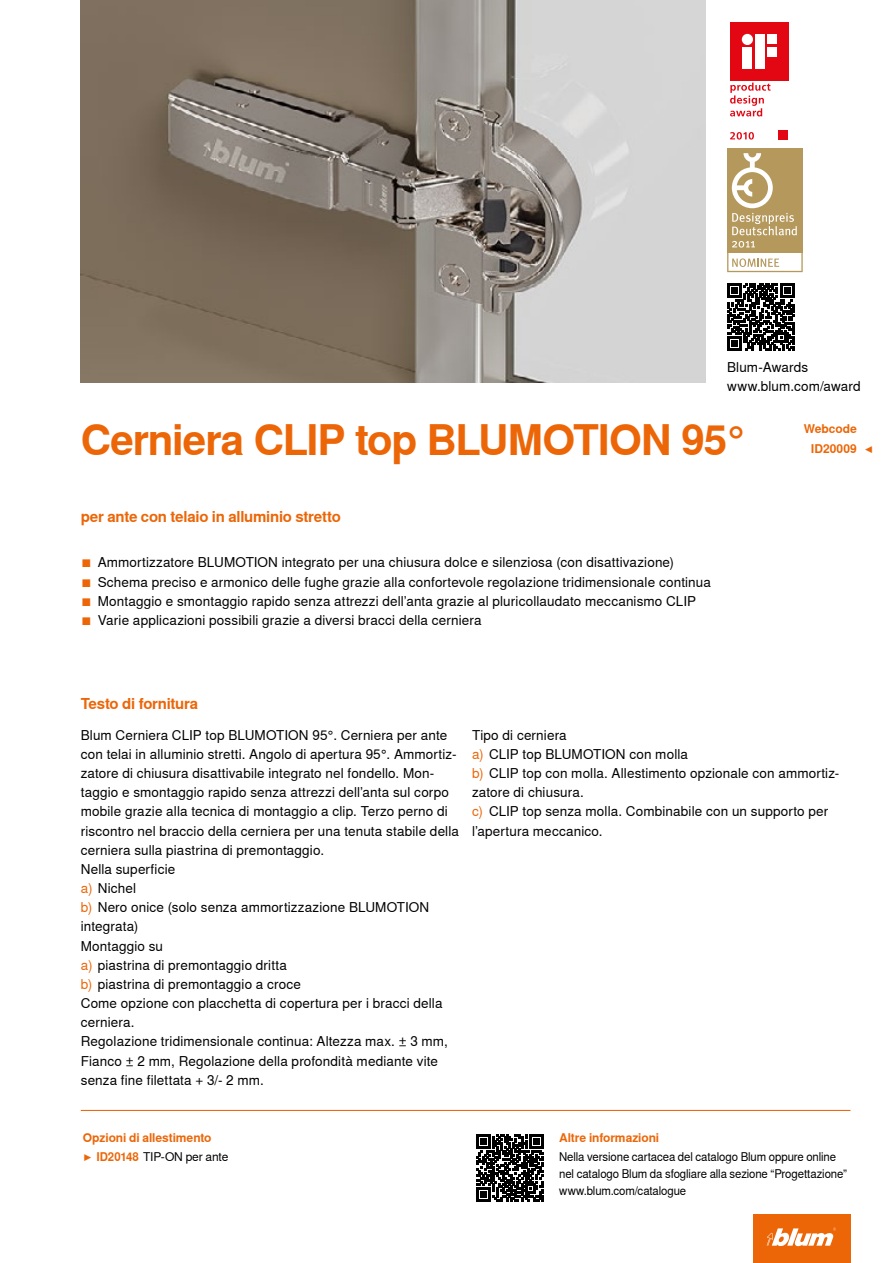
<style>
.page{position:relative;width:893px;height:1263px;background:#fff}
.page>*{position:absolute;margin:0;border:0;box-sizing:border-box;transform-origin:0 0}
.CB_AF_Ueber_Tit2{font:700 42px "Nimbus Sans Global";letter-spacing:-.03em;color:#ec6608}
.CB_AF_Ueber_Ber1o_li{font:700 15px "Nimbus Sans Global";letter-spacing:-.02em;color:#ec6608}
.CB_AF_FliesIMG_li{font:13.5px/19.2px "Nimbus Sans Global";letter-spacing:.01em;color:#000}
.CB_AF_Bes_IMG9{font:13.5px "Nimbus Sans Global";letter-spacing:.01em;color:#000}
.CB_AF_Fliess_li{font:12px/17px "Nimbus Sans Global";letter-spacing:-.01em;color:#000;scale:.95 1}
.CB_AF_Ueber_Ber2o_li{font:700 12px "Nimbus Sans Global";letter-spacing:-.01em;color:#ec6608}
.CB_AF_Ueber_Ber2o_li-2{font:12px "Nimbus Sans Global";letter-spacing:-.01em;color:#000}
.CB_AF_Ueber_Ber2o_re{font:700 12px "Nimbus Sans Global";letter-spacing:-.005em;color:#ec6608}
.s1{color:#ec6608}
.s2{font-weight:700;color:#ec6608}
</style>
<div class="page">
<img style="left:81px;top:0;width:625px;height:383px">
<svg style="left:730px;top:83px;width:41px;height:33px"></svg>
<div style="left:778px;top:130px;width:10px;height:9px;background:#e30613"></div>
<div style="left:730px;top:22px;width:58px;height:58px;background:#e30613"></div>
<div style="left:743px;top:47px;width:9px;height:22px;background:#fff"></div>
<div style="left:742px;top:34px;width:11px;height:11px;background:#fff;border-radius:50%"></div>
<div style="left:767px;top:35px;width:10px;height:9px;background:#fff"></div>
<div style="left:755px;top:35px;width:9px;height:34px;background:#fff"></div>
<div style="left:767px;top:47px;width:10px;height:9px;background:#fff"></div>
<svg style="left:730px;top:132px;width:24px;height:8px"></svg>
<svg style="left:727px;top:149px;width:76px;height:123px"></svg>
<div style="left:753px;top:1214px;width:97px;height:49px;background:#ec6608"></div>
<svg style="left:767px;top:1227px;width:69px;height:19px"></svg>
<svg style="left:727px;top:284px;width:67px;height:67px"></svg>
<hr style="left:81px;top:1110px;width:769px;height:1px;background:#ec6608">
<svg style="left:476px;top:1134px;width:67px;height:67px"></svg>
<p class="CB_AF_FliesIMG_li" style="left:727px;top:358px;width:83px">Blum-Awards</p>
<p class="CB_AF_FliesIMG_li" style="left:727px;top:377px;width:135px">www.blum.com/award</p>
<p class="CB_AF_Ueber_Ber2o_re" style="left:804px;top:422px;width:55px">Webcode</p>
<p class="CB_AF_Ueber_Ber2o_re" style="left:811px;top:441px;width:47px">ID20009</p>
<p class="CB_AF_Ueber_Ber2o_re" style="left:865px;top:441px;width:11px">◀</p>
<p class="CB_AF_Ueber_Tit2" style="left:81px;top:416px;width:670px">Cerniera CLIP top BLUMOTION 95°</p>
<p class="CB_AF_Ueber_Ber1o_li" style="left:81px;top:508px;width:262px">per ante con telaio in alluminio stretto</p>
<p class="CB_AF_Bes_IMG9" style="left:81px;top:555px;width:595px"><span class="s1">■</span> Ammortizzatore BLUMOTION integrato per una chiusura dolce e silenziosa (con disattivazione)</p>
<p class="CB_AF_Bes_IMG9" style="left:81px;top:574px;width:632px"><span class="s1">■</span> Schema preciso e armonico delle fughe grazie alla confortevole regolazione tridimensionale continua</p>
<p class="CB_AF_Bes_IMG9" style="left:81px;top:593px;width:617px"><span class="s1">■</span> Montaggio e smontaggio rapido senza attrezzi dell’anta grazie al pluricollaudato meccanismo CLIP</p>
<p class="CB_AF_Bes_IMG9" style="left:81px;top:612px;width:402px"><span class="s1">■</span> Varie applicazioni possibili grazie a diversi bracci della cerniera</p>
<p class="CB_AF_Ueber_Ber1o_li" style="left:81px;top:695px;width:119px">Testo di fornitura</p>
<p class="CB_AF_FliesIMG_li" style="left:81px;top:725px;width:380px">Blum Cerniera CLIP top BLUMOTION 95°. Cerniera per ante con telai in alluminio stretti. Angolo di apertura 95°. Ammortiz&shy;zatore di chiusura disattivabile integrato nel fondello. Mon&shy;taggio e smontaggio rapido senza attrezzi dell’anta sul corpo mobile grazie alla tecnica di montaggio a clip. Terzo perno di riscontro nel braccio della cerniera per una tenuta stabile della cerniera sulla piastrina di premontaggio.</p>
<p class="CB_AF_FliesIMG_li" style="left:81px;top:859px;width:96px">Nella superficie</p>
<p class="CB_AF_FliesIMG_li" style="left:81px;top:879px;width:57px"><span class="s1">a)</span> Nichel</p>
<p class="CB_AF_FliesIMG_li" style="left:81px;top:898px;width:350px"><span class="s1">b)</span> Nero onice (solo senza ammortizzazione BLUMOTION integrata)</p>
<p class="CB_AF_FliesIMG_li" style="left:81px;top:936px;width:84px">Montaggio su</p>
<p class="CB_AF_FliesIMG_li" style="left:81px;top:955px;width:208px"><span class="s1">a)</span> piastrina di premontaggio dritta</p>
<p class="CB_AF_FliesIMG_li" style="left:81px;top:975px;width:222px"><span class="s1">b)</span> piastrina di premontaggio a croce</p>
<p class="CB_AF_FliesIMG_li" style="left:81px;top:994px;width:363px">Come opzione con placchetta di copertura per i bracci della cerniera.</p>
<p class="CB_AF_FliesIMG_li" style="left:81px;top:1032px;width:369px">Regolazione tridimensionale continua: Altezza max. ± 3 mm,<br>Fianco ± 2 mm, Regolazione della profondità mediante vite senza fine filettata + 3/- 2 mm.</p>
<p class="CB_AF_FliesIMG_li" style="left:472px;top:725px;width:96px">Tipo di cerniera</p>
<p class="CB_AF_FliesIMG_li" style="left:472px;top:744px;width:217px"><span class="s1">a)</span> CLIP top BLUMOTION con molla</p>
<p class="CB_AF_FliesIMG_li" style="left:472px;top:764px;width:369px"><span class="s1">b)</span> CLIP top con molla. Allestimento opzionale con ammortiz&shy;zatore di chiusura.</p>
<p class="CB_AF_FliesIMG_li" style="left:472px;top:802px;width:358px"><span class="s1">c)</span> CLIP top senza molla. Combinabile con un supporto per l’apertura meccanico.</p>
<p class="CB_AF_Ueber_Ber2o_li" style="left:83px;top:1130px;width:130px">Opzioni di allestimento</p>
<p class="CB_AF_Ueber_Ber2o_li-2" style="left:83px;top:1149px;width:147px"><span class="s1">▶</span> <span class="s2">ID20148</span> TIP-ON per ante</p>
<p class="CB_AF_Ueber_Ber2o_li" style="left:559px;top:1130px;width:102px">Altre informazioni</p>
<p class="CB_AF_Fliess_li" style="left:559px;top:1148px;width:304px">Nella versione cartacea del catalogo Blum oppure online nel catalogo Blum da sfogliare alla sezione “Progettazione”</p>
<p class="CB_AF_Fliess_li" style="left:559px;top:1182px;width:135px">www.blum.com/catalogue</p>
</div>
